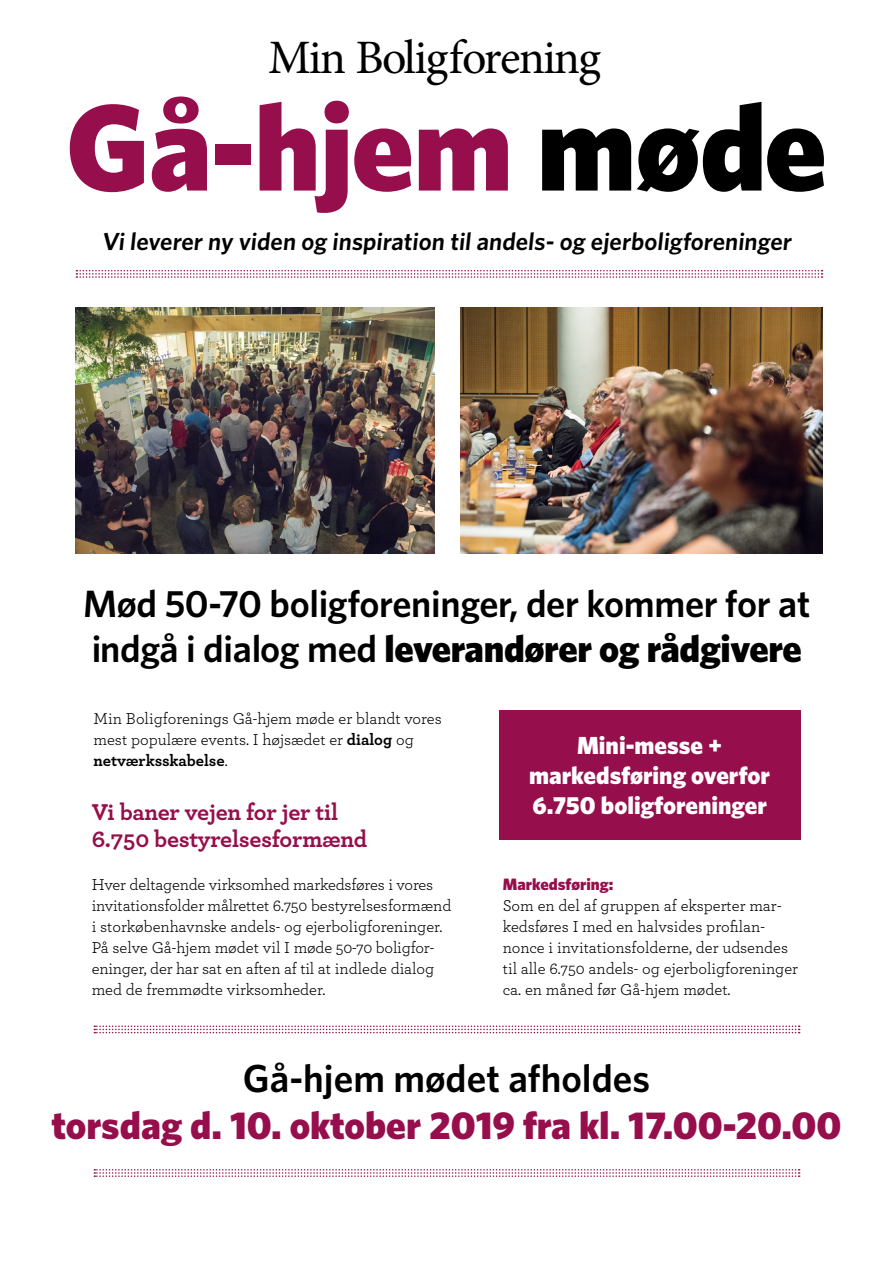
<style>
.page{position:relative;width:893px;height:1263px;background:#fff}
.page>*{position:absolute;margin:0;border:0;box-sizing:border-box;transform-origin:0 0}
.t1{font:900 123px "Whitney";letter-spacing:-.005em;color:#960e4b}
.t2{font:48px "Minion Pro";letter-spacing:-.035em;color:#000}
.t3{font:900 39px "Whitney";color:#960e4b}
.t4{font:600 39px "Whitney";color:#000}
.t5{font:600 38.1px/45px "Whitney";letter-spacing:-.01em;color:#000}
.t6{font:600 24.75px "Whitney";color:#000}
.t7{font:900 24.75px/30px "Whitney";color:#fff;text-align:center}
.t8{font:700 24px/27px "Archer";letter-spacing:-.01em;color:#960e4b}
.t9{font:16.5px/21px "Archer";color:#000}
.t10{font:900 16.5px "Whitney";color:#960e4b}
.s1{color:#000}
.s2{font-weight:900}
.s3{font-weight:700}
</style>
<div class="page">
<img style="left:76px;top:307px;width:358px;height:247px">
<img style="left:461px;top:307px;width:361px;height:247px">
<div style="left:499px;top:710px;width:301px;height:130px;background:#960e4b"></div>
<svg style="left:94px;top:1169px;width:706px;height:8px"></svg>
<svg style="left:94px;top:1025px;width:706px;height:8px"></svg>
<svg style="left:76px;top:270px;width:746px;height:8px"></svg>
<h2 class="t2" style="left:268px;top:25px;width:334px">Min Boligforening</h2>
<h1 class="t1" style="left:66px;top:65px;width:762px">Gå-hjem <span class="s1">møde</span></h1>
<h3 class="t6" style="left:102px;top:225px;width:694px">Vi leverer ny viden og inspiration til andels- og ejerboligforeninger</h3>
<h3 class="t5" style="left:83px;top:580px;width:729px">Mød 50-70 boligforeninger, der kommer for at indgå i dialog med <span class="s2">leverandører og rådgivere</span></h3>
<p class="t9" style="left:94px;top:707px;width:350px">Min Boligforenings Gå-hjem møde er blandt vores mest populære events. I højsædet er <span class="s3">dialog</span> og <span class="s3">netværksskabelse</span>.</p>
<h3 class="t8" style="left:92px;top:797px;width:277px">Vi baner vejen for jer til<br>6.750 bestyrelsesformænd</h3>
<p class="t9" style="left:92px;top:873px;width:361px">Hver deltagende virksomhed markedsføres i vores invitationsfolder målrettet 6.750 bestyrelsesformænd i storkøbenhavnske andels- og ejerboligforeninger.<br>På selve Gå-hjem mødet vil I møde 50-70 boligfor&shy;eninger, der har sat en aften af til at indlede dialog med de fremmødte virksomheder.</p>
<h3 class="t7" style="left:529px;top:729px;width:243px">Mini-messe + markedsføring overfor<br>6.750 boligforeninger</h3>
<p class="t10" style="left:503px;top:873px;width:112px">Markedsføring:</p>
<p class="t9" style="left:503px;top:894px;width:297px">Som en del af gruppen af eksperter mar&shy;kedsføres I med en halvsides profilan&shy;nonce i invitationsfolderne, der udsendes til alle 6.750 andels- og ejerboligforeninger ca. en måned før Gå-hjem mødet.</p>
<h3 class="t4" style="left:243px;top:1052px;width:409px">Gå-hjem mødet afholdes</h3>
<h3 class="t3" style="left:51px;top:1099px;width:792px">torsdag d. 10. oktober 2019 fra kl. 17.00-20.00</h3>
</div>
